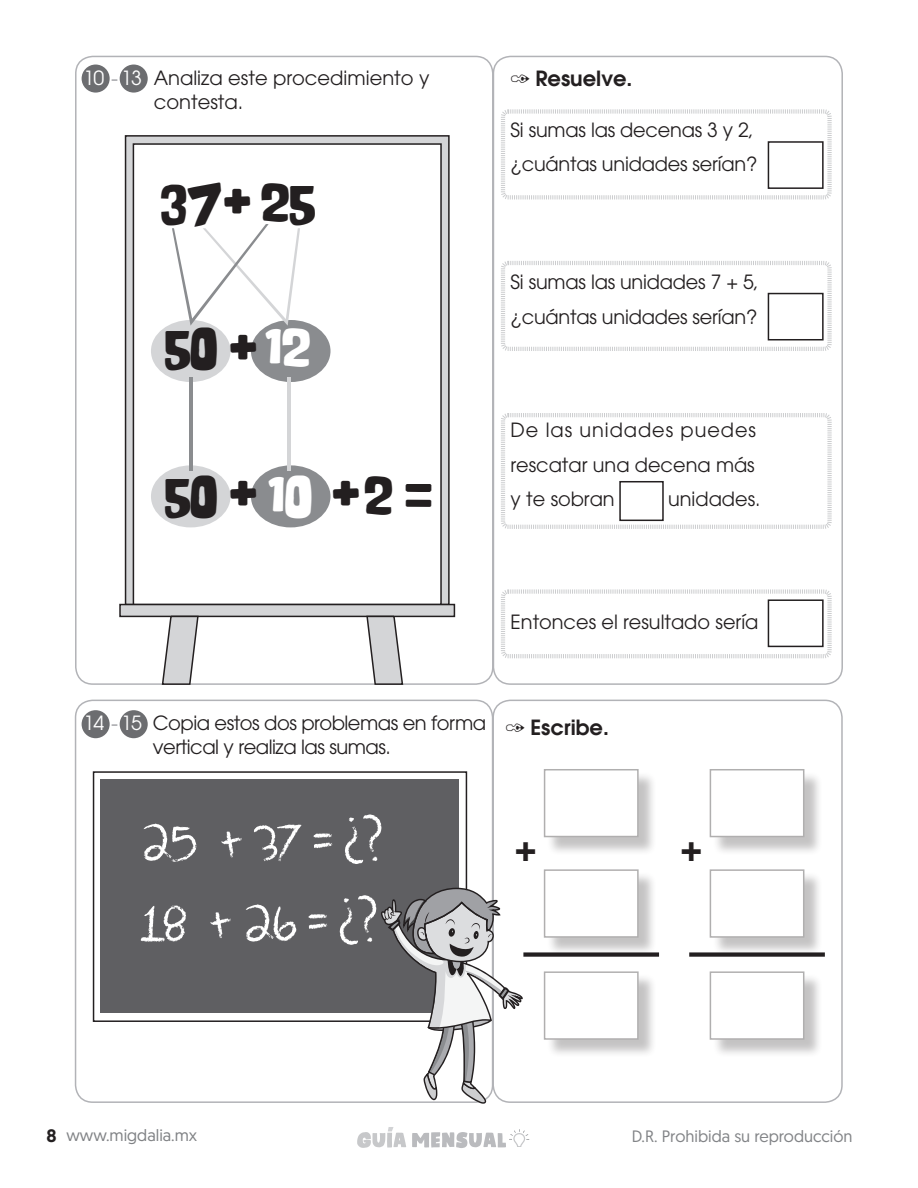
<style>
.page{position:relative;width:918px;height:1188px;background:#fff}
.page>*{position:absolute;margin:0;border:0;box-sizing:border-box;transform-origin:0 0}
.t1{font:72px "Sandbox Melodrama";letter-spacing:-.02em;color:#fff}
.t2{font:45px "Good Girl";color:#231f20}
.t3{font:45px "d.puntillas.B.to.tiptoe";color:#231f20}
.t4{font:600 37.5px "Avant Garde";color:#231f20}
.t5{font:600 21px "Avant Garde";color:#231f20}
.t6{font:21px "ITC Avant Garde Pro";color:#a0a1a5}
.t7{font:19.5px/34.5px "ITC Avant Garde Pro";letter-spacing:-.01em;color:#231f20}
.t8{font:19.5px "ITC Avant Garde Pro";letter-spacing:-.05em;color:#fff}
.t9{font:16.5px "Geomanist";color:#828487}
.t10{font:16.5px "Geomanist";color:#808285}
.s1{font-size:21px;color:#a0a1a5}
.s2{font-family:"d.puntillas.B.to.tiptoe"}
.s3{color:#fff}
.s4{font-weight:500;font-size:18px;color:#231f20}
</style>
<div class="page">
<div style="left:93px;top:771px;width:374px;height:251px;border:2px solid #231f20"></div>
<div style="left:101px;top:779px;width:358px;height:234px;background:#5f5f62"></div>
<div style="left:493px;top:56px;width:350px;height:629px;border:2px solid #b2b3b7;border-radius:17px"></div>
<div style="left:75px;top:700px;width:418px;height:403px;border:2px solid #b2b3b7;border-radius:17px"></div>
<div style="left:492px;top:700px;width:351px;height:403px;border:2px solid #b2b3b7;border-radius:17px"></div>
<div style="left:82px;top:710px;width:28px;height:28px;background:#6c6d70;border-radius:50%"></div>
<div style="left:120px;top:710px;width:28px;height:28px;background:#6c6d70;border-radius:50%"></div>
<div style="left:82px;top:65px;width:28px;height:28px;background:#6c6d70;border-radius:50%"></div>
<div style="left:120px;top:65px;width:28px;height:28px;background:#6c6d70;border-radius:50%"></div>
<svg style="left:501px;top:413px;width:331px;height:116px"></svg>
<div style="left:620px;top:482px;width:43px;height:38px;background:#fff"></div>
<div style="left:619px;top:481px;width:45px;height:40px;border:2px solid #231f20"></div>
<svg style="left:501px;top:109px;width:331px;height:91px"></svg>
<div style="left:768px;top:142px;width:55px;height:46px;background:#fff"></div>
<div style="left:768px;top:141px;width:56px;height:48px;border:2px solid #231f20"></div>
<svg style="left:501px;top:261px;width:331px;height:90px"></svg>
<div style="left:768px;top:294px;width:55px;height:46px;background:#fff"></div>
<div style="left:768px;top:293px;width:56px;height:47px;border:2px solid #231f20"></div>
<svg style="left:501px;top:589px;width:331px;height:70px"></svg>
<div style="left:768px;top:600px;width:55px;height:46px;background:#fff"></div>
<div style="left:768px;top:599px;width:56px;height:48px;border:2px solid #231f20"></div>
<div style="left:546px;top:771px;width:111px;height:85px;background:#231f20;opacity:.75"></div>
<div style="left:545px;top:770px;width:93px;height:67px;background:#fff"></div>
<div style="left:712px;top:771px;width:111px;height:85px;background:#231f20;opacity:.75"></div>
<div style="left:710px;top:770px;width:94px;height:67px;background:#fff"></div>
<div style="left:546px;top:872px;width:111px;height:84px;background:#231f20;opacity:.75"></div>
<div style="left:545px;top:870px;width:93px;height:67px;background:#fff"></div>
<div style="left:712px;top:872px;width:111px;height:84px;background:#231f20;opacity:.75"></div>
<div style="left:710px;top:870px;width:94px;height:67px;background:#fff"></div>
<div style="left:546px;top:974px;width:111px;height:84px;background:#231f20;opacity:.75"></div>
<div style="left:545px;top:972px;width:93px;height:67px;background:#fff"></div>
<div style="left:712px;top:974px;width:111px;height:84px;background:#231f20;opacity:.75"></div>
<div style="left:710px;top:972px;width:94px;height:67px;background:#fff"></div>
<div style="left:523px;top:952px;width:136px;height:5px;background:#231f20"></div>
<div style="left:689px;top:952px;width:136px;height:5px;background:#231f20"></div>
<div style="left:126px;top:136px;width:323px;height:469px;background:#d4d5d7"></div>
<div style="left:125px;top:135px;width:325px;height:470px;border:2px solid #231f20"></div>
<div style="left:133px;top:144px;width:308px;height:461px;background:#fff"></div>
<div style="left:133px;top:143px;width:309px;height:462px;border:2px solid #231f20"></div>
<div style="left:151px;top:320px;width:80px;height:62px;background:#d4d5d7;border-radius:50%"></div>
<div style="left:151px;top:465px;width:80px;height:62px;background:#d4d5d7;border-radius:50%"></div>
<div style="left:251px;top:320px;width:80px;height:62px;background:#8a8c8f;border-radius:50%"></div>
<div style="left:251px;top:465px;width:80px;height:62px;background:#8a8c8f;border-radius:50%"></div>
<svg style="left:172px;top:224px;width:128px;height:102px"></svg>
<hr style="left:189px;top:377px;width:3px;height:94px;background:#8a8c8f">
<hr style="left:288px;top:377px;width:3px;height:94px;background:#d4d5d7">
<div style="left:120px;top:605px;width:334px;height:11px;background:#d4d5d7"></div>
<div style="left:119px;top:604px;width:336px;height:13px;border:2px solid #231f20"></div>
<svg style="left:381px;top:888px;width:142px;height:216px"></svg>
<svg style="left:365px;top:615px;width:39px;height:70px"></svg>
<svg style="left:161px;top:615px;width:39px;height:70px"></svg>
<svg style="left:357px;top:1127px;width:49px;height:21px"></svg>
<svg style="left:412px;top:1129px;width:117px;height:19px"></svg>
<p class="t8" style="left:84px;top:65px;width:60px">10 <span class="s1">-</span> 13</p>
<p class="t7" style="left:154px;top:66px;width:277px;line-height:24px">Analiza este procedimiento y contesta.</p>
<h2 class="t2" style="left:159px;top:181px;width:157px">37 25</h2>
<h2 class="t3" style="left:222px;top:175px;width:31px">+</h2>
<h2 class="t2" style="left:164px;top:326px;width:147px">50 <span class="s2">+</span><span class="s3">12</span></h2>
<h2 class="t2" style="left:164px;top:474px;width:229px">50<span class="s2">+</span><span class="s3">10</span> 2</h2>
<h2 class="t3" style="left:331px;top:467px;width:104px">+ =</h2>
<p class="t5" style="left:535px;top:65px;width:99px">Resuelve.</p>
<p class="t7" style="left:511px;top:112px;width:249px">Si sumas las decenas 3 y 2, ¿cuántas unidades serían?</p>
<p class="t7" style="left:511px;top:265px;width:250px">Si sumas las unidades 7 + 5, ¿cuántas unidades serían?</p>
<p class="t7" style="left:511px;top:413px;width:247px;text-align:justify">De las unidades puedes rescatar una decena más y te sobran</p>
<p class="t7" style="left:668px;top:482px;width:94px">unidades.</p>
<p class="t7" style="left:511px;top:604px;width:249px">Entonces el resultado sería</p>
<p class="t7" style="left:153px;top:711px;width:335px;line-height:24px">Copia estos dos problemas en forma vertical y realiza las sumas.</p>
<p class="t8" style="left:84px;top:711px;width:60px">14 15</p>
<p class="t5" style="left:530px;top:713px;width:80px">Escribe.</p>
<p class="t6" style="left:111px;top:710px;width:8px">-</p>
<h1 class="t1" style="left:140px;top:792px;width:245px">25 + 37 = ¿?</h1>
<h1 class="t1" style="left:140px;top:873px;width:240px">18 + 26 = ¿?</h1>
<h3 class="t4" style="left:514px;top:822px;width:24px">+</h3>
<h3 class="t4" style="left:680px;top:822px;width:24px">+</h3>
<p class="t10" style="left:46px;top:1125px;width:152px"><span class="s4">8</span> www.migdalia.mx</p>
<p class="t9" style="left:632px;top:1125px;width:222px">D.R. Prohibida su reproducción</p>
</div>
